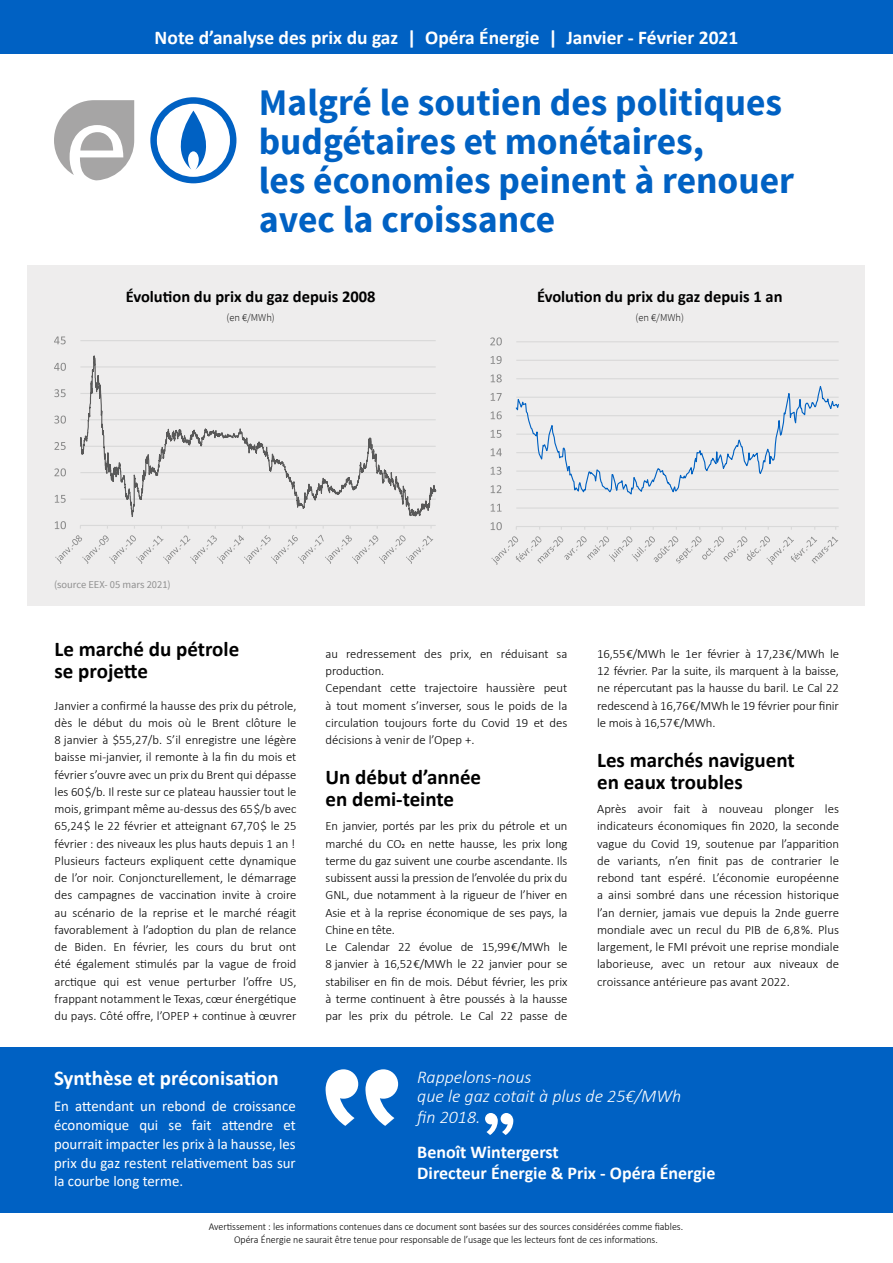
<style>
.page{position:relative;width:893px;height:1263px;background:#fff}
.page>*{position:absolute;margin:0;border:0;box-sizing:border-box;transform-origin:0 0}
.t1{font:700 37.5px/39px "Source Sans Pro";color:#0061c3}
.t2{font:700 21px/22.5px "Calibri";color:#000}
.t3{font:700 21px "Calibri";color:#fff}
.t4{font:700 19.5px "Calibri";color:#fff}
.t5{font:700 18px/21.6px "Calibri";color:#fff}
.t6{font:italic 300 18px/20.2px "Calibri";color:#fff}
.t7{font:700 16.5px "Calibri";color:#000}
.t8{font:15px/18.8px "Calibri";color:#fff;text-align:justify}
.t9{font:300 12.75px/17.2px "Calibri";letter-spacing:-.01em;color:#000;text-align:justify}
.t10{font:300 10.5px/12.6px "Calibri";color:#000;text-align:center;scale:.95 1}
.t11{font:10.5px "Source Sans Pro";color:#8f8f8f}
.t12{font:300 10.5px "Source Sans Pro";color:#000}
</style>
<div class="page">
<div style="left:27px;top:266px;width:837px;height:340px;background:#eeeded"></div>
<div style="left:0;top:0;width:893px;height:53px;background:#0061c3"></div>
<div style="left:0;top:1047px;width:893px;height:165px;background:#0061c3"></div>
<svg style="left:326px;top:1069px;width:32px;height:57px"></svg>
<svg style="left:365px;top:1069px;width:33px;height:57px"></svg>
<svg style="left:485px;top:1113px;width:28px;height:22px"></svg>
<svg style="left:54px;top:100px;width:80px;height:80px"></svg>
<svg style="left:150px;top:97px;width:86px;height:86px"></svg>
<svg style="left:80px;top:340px;width:357px;height:200px"></svg>
<svg style="left:55px;top:521px;width:11px;height:8px"></svg>
<svg style="left:55px;top:495px;width:11px;height:8px"></svg>
<svg style="left:54px;top:468px;width:12px;height:8px"></svg>
<svg style="left:54px;top:442px;width:12px;height:8px"></svg>
<svg style="left:54px;top:416px;width:12px;height:8px"></svg>
<svg style="left:54px;top:389px;width:12px;height:8px"></svg>
<svg style="left:54px;top:363px;width:12px;height:8px"></svg>
<svg style="left:54px;top:336px;width:12px;height:8px"></svg>
<svg style="left:55px;top:535px;width:378px;height:29px"></svg>
<hr style="left:516px;top:507px;width:323px;height:2px;background:#d9d9d9">
<hr style="left:516px;top:378px;width:323px;height:1px;background:#d9d9d9">
<hr style="left:516px;top:360px;width:323px;height:1px;background:#d9d9d9">
<hr style="left:516px;top:341px;width:323px;height:1px;background:#d9d9d9">
<hr style="left:516px;top:526px;width:323px;height:1px;background:#d9d9d9">
<svg style="left:515px;top:386px;width:324px;height:109px"></svg>
<svg style="left:491px;top:522px;width:11px;height:8px"></svg>
<svg style="left:491px;top:504px;width:11px;height:8px"></svg>
<svg style="left:491px;top:485px;width:11px;height:8px"></svg>
<svg style="left:491px;top:467px;width:10px;height:8px"></svg>
<svg style="left:491px;top:448px;width:11px;height:8px"></svg>
<svg style="left:491px;top:430px;width:10px;height:8px"></svg>
<svg style="left:491px;top:411px;width:11px;height:8px"></svg>
<svg style="left:491px;top:393px;width:11px;height:8px"></svg>
<svg style="left:491px;top:374px;width:11px;height:8px"></svg>
<svg style="left:491px;top:356px;width:11px;height:8px"></svg>
<svg style="left:490px;top:337px;width:12px;height:8px"></svg>
<svg style="left:491px;top:536px;width:347px;height:29px"></svg>
<h3 class="t4" style="left:155px;top:28px;width:585px">Note d’analyse des prix du gaz | Opéra Énergie | Janvier - Février 2021</h3>
<h1 class="t1" style="left:259px;top:86px;width:537px">Malgré le soutien des politiques budgétaires et monétaires,<br>les économies peinent à renouer avec la croissance</h1>
<p class="t7" style="left:126px;top:284px;width:251px">Évolution du prix du gaz depuis 2008</p>
<p class="t12" style="left:226px;top:313px;width:50px">(en €/MWh)</p>
<p class="t11" style="left:54px;top:581px;width:118px">(source EEX- 05 mars 2021)</p>
<p class="t7" style="left:537px;top:284px;width:247px">Évolution du prix du gaz depuis 1 an</p>
<p class="t12" style="left:636px;top:313px;width:50px">(en €/MWh)</p>
<h2 class="t2" style="left:55px;top:638px;width:186px">Le marché du pétrole se projette</h2>
<p class="t9" style="left:55px;top:697px;width:243px">Janvier a confirmé la hausse des prix du pétrole, dès le début du mois où le Brent clôture le 8 janvier à $55,27/b. S’il enregistre une légère baisse mi-janvier, il remonte à la fin du mois et février s’ouvre avec un prix du Brent qui dépasse les 60 $/b. Il reste sur ce plateau haussier tout le mois, grimpant même au-dessus des 65 $/b avec 65,24 $ le 22 février et atteignant 67,70 $ le 25 février : des niveaux les plus hauts depuis 1 an !<br>Plusieurs facteurs expliquent cette dynamique de l’or noir. Conjoncturellement, le démarrage des campagnes de vaccination invite à croire au scénario de la reprise et le marché réagit favorablement à l’adoption du plan de relance de Biden. En février, les cours du brut ont été également stimulés par la vague de froid arctique qui est venue perturber l’offre US, frappant notamment le Texas, cœur énergétique du pays. Côté offre, l’OPEP + continue à œuvrer</p>
<h2 class="t3" style="left:54px;top:1063px;width:226px">Synthèse et préconisation</h2>
<p class="t8" style="left:54px;top:1096px;width:243px">En attendant un rebond de croissance économique qui se fait attendre et pourrait impacter les prix à la hausse, les prix du gaz restent relativement bas sur la courbe long terme.</p>
<p class="t9" style="left:326px;top:645px;width:243px;text-align:left">au redressement des prix, en réduisant sa production.<br>Cependant cette trajectoire haussière peut à tout moment s’inverser, sous le poids de la circulation toujours forte du Covid 19 et des décisions à venir de l’Opep +.</p>
<h2 class="t2" style="left:326px;top:766px;width:157px">Un début d’année en demi-teinte</h2>
<p class="t9" style="left:326px;top:817px;width:243px;text-align:left">En janvier, portés par les prix du pétrole et un marché du CO2 en nette hausse, les prix long terme du gaz suivent une courbe ascendante. Ils subissent aussi la pression de l’envolée du prix du GNL, due notamment à la rigueur de l’hiver en Asie et à la reprise économique de ses pays, la Chine en tête.<br>Le Calendar 22 évolue de 15,99€/MWh le 8 janvier à 16,52 €/MWh le 22 janvier pour se stabiliser en fin de mois. Début février, les prix à terme continuent à être poussés à la hausse par les prix du pétrole. Le Cal 22 passe de</p>
<p class="t9" style="left:597px;top:645px;width:243px">16,55 €/MWh le 1er février à 17,23 €/MWh le 12 février. Par la suite, ils marquent à la baisse, ne répercutant pas la hausse du baril. Le Cal 22 redescend à 16,76 €/MWh le 19 février pour finir le mois à 16,57 €/MWh.</p>
<h2 class="t2" style="left:597px;top:748px;width:199px">Les marchés naviguent en eaux troubles</h2>
<p class="t9" style="left:597px;top:800px;width:243px">Après avoir fait à nouveau plonger les indicateurs économiques fin 2020, la seconde vague du Covid 19, soutenue par l’apparition de variants, n’en finit pas de contrarier le rebond tant espéré. L’économie européenne a ainsi sombré dans une récession historique l’an dernier, jamais vue depuis la 2nde guerre mondiale avec un recul du PIB de 6,8 %. Plus largement, le FMI prévoit une reprise mondiale laborieuse, avec un retour aux niveaux de croissance antérieure pas avant 2022.</p>
<h3 class="t6" style="left:417px;top:1068px;width:266px">Rappelons-nous<br>que le gaz cotait à plus de 25€/MWh fin 2018.</h3>
<h3 class="t5" style="left:417px;top:1141px;width:300px">Benoît Wintergerst<br>Directeur Énergie &amp; Prix - Opéra Énergie</h3>
<p class="t10" style="left:209px;top:1220px;width:501px">Avertissement : les informations contenues dans ce document sont basées sur des sources considérées comme fiables.<br>Opéra Énergie ne saurait être tenue pour responsable de l’usage que les lecteurs font de ces informations.</p>
</div>
